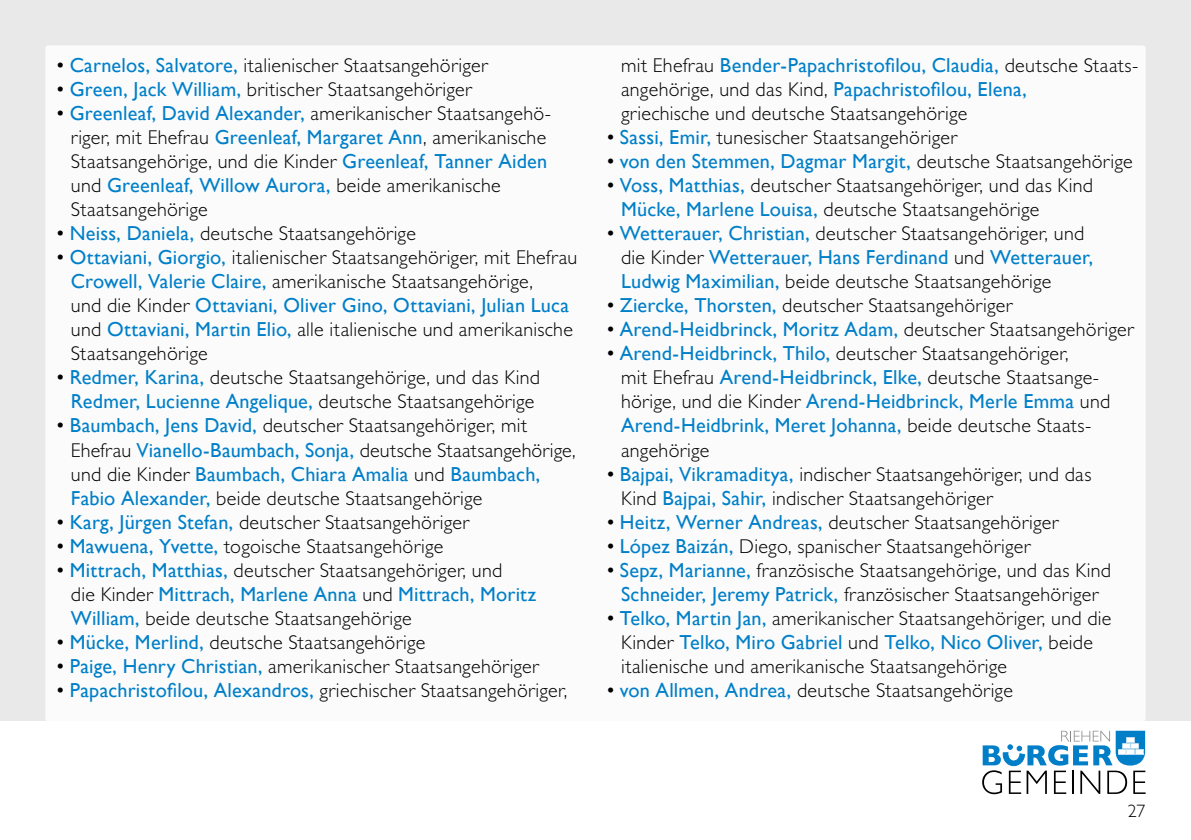
<style>
.page{position:relative;width:1191px;height:840px;background:#fff}
.page>*{position:absolute;margin:0;border:0;box-sizing:border-box;transform-origin:0 0}
.t1{font:20.2px/24px "Gill Sans";letter-spacing:.01em;color:#007fc8}
.t2{font:300 20px/24px "Gill Sans";letter-spacing:.015em;color:#000}
.t3{font:300 18px "Gill Sans";color:#000}
.s1{font-weight:400;font-size:20.2px}
.s2{font-weight:400;font-size:20.2px;color:#007fc8}
.s3{font-weight:300;font-size:20px;color:#000}
.s4{color:#000}
</style>
<div class="page">
<div style="left:0;top:0;width:1191px;height:720px;background:#e9e9e9"></div>
<svg style="left:982px;top:730px;width:163px;height:63px"></svg>
<div style="left:45px;top:45px;width:1100px;height:676px;background:#fff;border-radius:3px"></div>
<p class="t2" style="left:57px;top:54px;width:432px"><span class="s1">•</span> <span class="s2">Carnelos, Salvatore,</span> italienischer Staatsangehöriger</p>
<p class="t2" style="left:57px;top:78px;width:416px"><span class="s1">•</span> <span class="s2">Green, Jack William,</span> britischer Staatsangehöriger</p>
<p class="t2" style="left:57px;top:102px;width:496px;text-align:center"><span class="s1">•</span> <span class="s2">Greenleaf, David Alexander,</span> amerikanischer Staatsangehö&shy;riger, mit Ehefrau <span class="s2">Greenleaf, Margaret Ann</span>, amerikanische<br>Staatsangehörige, und die Kinder <span class="s2">Greenleaf, Tanner Aiden</span></p>
<p class="t1" style="left:71px;top:173px;width:431px"><span class="s3">und</span> Greenleaf, Willow Aurora, <span class="s3">beide amerikanische</span></p>
<p class="t2" style="left:71px;top:198px;width:138px">Staatsangehörige</p>
<p class="t2" style="left:57px;top:222px;width:360px"><span class="s1">•</span> <span class="s2">Neiss, Daniela,</span> deutsche Staatsangehörige</p>
<p class="t2" style="left:71px;top:246px;width:508px;text-indent:-14px"><span class="s1">•</span> <span class="s2">Ottaviani, Giorgio,</span> italienischer Staatsangehöriger, mit Ehefrau<br><span class="s2">Crowell, Valerie Claire,</span> amerikanische Staatsangehörige,</p>
<p class="t1" style="left:71px;top:293px;width:500px"><span class="s3">und die Kinder</span> Ottaviani, Oliver Gino, Ottaviani, Julian Luca</p>
<p class="t2" style="left:71px;top:318px;width:503px">und <span class="s2">Ottaviani, Martin Elio,</span> alle italienische und amerikanische<br>Staatsangehörige</p>
<p class="t2" style="left:57px;top:366px;width:484px"><span class="s1">•</span> <span class="s2">Redmer, Karina,</span> deutsche Staatsangehörige, und das Kind</p>
<p class="t1" style="left:71px;top:389px;width:465px">Redmer, Lucienne Angelique, <span class="s3">deutsche Staatsangehörige</span></p>
<p class="t2" style="left:71px;top:414px;width:506px;text-indent:-14px"><span class="s1">•</span> <span class="s2">Baumbach, Jens David,</span> deutscher Staatsangehöriger, mit<br>Ehefrau <span class="s2">Vianello-Baumbach, Sonja,</span> deutsche Staatsangehörige,</p>
<p class="t1" style="left:71px;top:461px;width:471px"><span class="s3">und die Kinder</span> Baumbach, Chiara Amalia <span class="s3">und</span> Baumbach,</p>
<p class="t2" style="left:71px;top:486px;width:413px"><span class="s2">Fabio Alexander,</span> beide deutsche Staatsangehörige</p>
<p class="t2" style="left:57px;top:510px;width:414px"><span class="s1">•</span> <span class="s2">Karg, Jürgen Stefan,</span> deutscher Staatsangehöriger</p>
<p class="t2" style="left:57px;top:534px;width:388px"><span class="s1">•</span> <span class="s2">Mawuena, Yvette,</span> togoische Staatsangehörige</p>
<p class="t2" style="left:57px;top:558px;width:447px"><span class="s1">•</span> <span class="s2">Mittrach, Matthias,</span> deutscher Staatsangehöriger, und</p>
<p class="t1" style="left:71px;top:581px;width:467px"><span class="s3">die Kinder</span> Mittrach, Marlene Anna <span class="s3">und</span> Mittrach, Moritz</p>
<p class="t2" style="left:71px;top:606px;width:342px"><span class="s2">William,</span> beide deutsche Staatsangehörige</p>
<p class="t2" style="left:57px;top:630px;width:370px"><span class="s1">•</span> <span class="s2">Mücke, Merlind,</span> deutsche Staatsangehörige</p>
<p class="t2" style="left:57px;top:654px;width:483px"><span class="s1">•</span> <span class="s2">Paige, Henry Christian,</span> amerikanischer Staatsangehöriger</p>
<p class="t2" style="left:57px;top:678px;width:512px"><span class="s1">•</span> <span class="s2">Papachristofilou, Alexandros,</span> griechischer Staatsangehöriger,</p>
<p class="t1" style="left:621px;top:53px;width:519px"><span class="s3">mit Ehefrau</span> Bender-Papachristofilou, Claudia, <span class="s3">deutsche Staats&shy;angehörige, und das Kind,</span> Papachristofilou, Elena,</p>
<p class="t2" style="left:621px;top:102px;width:348px">griechische und deutsche Staatsangehörige</p>
<p class="t2" style="left:607px;top:126px;width:351px"><span class="s1">•</span> <span class="s2">Sassi, Emir,</span> tunesischer Staatsangehöriger</p>
<p class="t1" style="left:607px;top:149px;width:527px"><span class="s4">•</span> von den Stemmen, Dagmar Margit, <span class="s3">deutsche Staatsangehörige</span></p>
<p class="t2" style="left:621px;top:174px;width:473px;text-indent:-14px"><span class="s1">•</span> <span class="s2">Voss, Matthias,</span> deutscher Staatsangehöriger, und das Kind<br><span class="s2">Mücke, Marlene Louisa,</span> deutsche Staatsangehörige</p>
<p class="t2" style="left:607px;top:222px;width:479px"><span class="s1">•</span> <span class="s2">Wetterauer, Christian,</span> deutscher Staatsangehöriger, und</p>
<p class="t1" style="left:621px;top:245px;width:474px"><span class="s3">die Kinder</span> Wetterauer, Hans Ferdinand <span class="s3">und</span> Wetterauer,</p>
<p class="t2" style="left:621px;top:270px;width:432px"><span class="s2">Ludwig Maximilian,</span> beide deutsche Staatsangehörige</p>
<p class="t2" style="left:607px;top:294px;width:407px"><span class="s1">•</span> <span class="s2">Ziercke, Thorsten,</span> deutscher Staatsangehöriger</p>
<p class="t1" style="left:607px;top:317px;width:528px"><span class="s4">•</span> Arend-Heidbrinck, Moritz Adam, <span class="s3">deutscher Staatsangehöriger</span></p>
<p class="t2" style="left:621px;top:342px;width:480px;text-indent:-14px"><span class="s1">•</span> <span class="s2">Arend-Heidbrinck, Thilo,</span> deutscher Staatsangehöriger, mit Ehefrau <span class="s2">Arend-Heidbrinck, Elke,</span> deutsche Staatsange-</p>
<p class="t1" style="left:621px;top:389px;width:491px"><span class="s3">hörige, und die Kinder</span> Arend-Heidbrinck, Merle Emma <span class="s3">und<br></span>Arend-Heidbrink, Meret Johanna, <span class="s3">beide deutsche Staats-</span></p>
<p class="t2" style="left:621px;top:438px;width:90px">angehörige</p>
<p class="t2" style="left:621px;top:462px;width:472px;text-indent:-14px"><span class="s1">•</span> <span class="s2">Bajpai, Vikramaditya,</span> indischer Staatsangehöriger, und das<br>Kind <span class="s2">Bajpai, Sahir,</span> indischer Staatsangehöriger</p>
<p class="t2" style="left:607px;top:510px;width:453px"><span class="s1">•</span> <span class="s2">Heitz, Werner Andreas,</span> deutscher Staatsangehöriger</p>
<p class="t2" style="left:607px;top:534px;width:425px"><span class="s1">•</span> <span class="s2">López Baizán,</span> Diego, spanischer Staatsangehöriger</p>
<p class="t2" style="left:607px;top:558px;width:505px;text-align:center"><span class="s1">•</span> <span class="s2">Sepz, Marianne,</span> französische Staatsangehörige, und das Kind<br><span class="s2">Schneider, Jeremy Patrick,</span> französischer Staatsangehöriger</p>
<p class="t2" style="left:607px;top:606px;width:506px"><span class="s1">•</span> <span class="s2">Telko, Martin Jan,</span> amerikanischer Staatsangehöriger, und die</p>
<p class="t1" style="left:621px;top:629px;width:473px"><span class="s3">Kinder</span> Telko, Miro Gabriel <span class="s3">und</span> Telko, Nico Oliver, <span class="s3">beide</span></p>
<p class="t2" style="left:621px;top:654px;width:387px">italienische und amerikanische Staatsangehörige</p>
<p class="t2" style="left:607px;top:678px;width:407px"><span class="s1">•</span> <span class="s2">von Allmen, Andrea,</span> deutsche Staatsangehörige</p>
<p class="t3" style="left:1127px;top:800px;width:19px">27</p>
</div>
